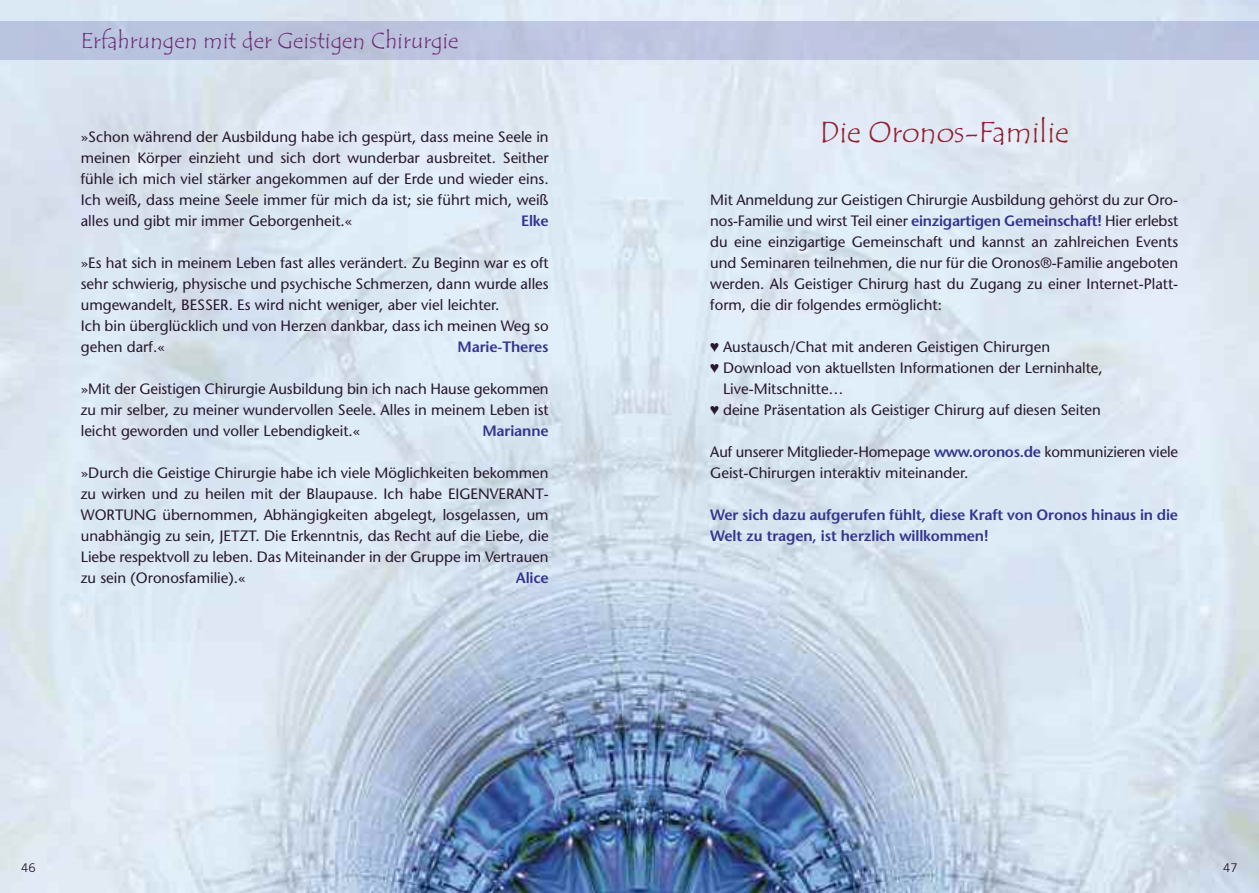
<style>
.page{position:relative;width:1259px;height:893px;background:#fff}
.page>*{position:absolute;margin:0;border:0;box-sizing:border-box;transform-origin:0 0}
.t1{font:30px "Tempus Sans ITC";color:#92202e}
.t2{font:22.5px "Tempus Sans ITC";color:#712b76}
.t3{font:15px/21px "Stone Sans";color:#27172e;text-align:justify}
.t4{font:600 15px/21px "Stone Sans";letter-spacing:-.01em;color:#33358f}
.t5{font:12px "Trade Gothic LT Std";color:#27172e}
.s1{font-weight:600;color:#33358f}
.s2{font-family:"Arial";font-style:italic}
</style>
<div class="page">
<img style="left:0;top:0;width:1259px;height:893px">
<div style="left:0;top:21px;width:1259px;height:39px;background:#bbc4df"></div>
<h2 class="t2" style="left:81px;top:33px;width:379px">Erfahrungen mit der Geistigen Chirurgie</h2>
<p class="t3" style="left:81px;top:128px;width:469px">»Schon während der Ausbildung habe ich gespürt, dass meine Seele in</p>
<p class="t3" style="left:81px;top:149px;width:469px">meinen Körper einzieht und sich dort wunderbar ausbreitet. Seither fühle ich mich viel stärker angekommen auf der Erde und wieder eins.<br>Ich weiß, dass meine Seele immer für mich da ist; sie führt mich, weiß alles und gibt mir immer Geborgenheit.«</p>
<p class="t4" style="left:521px;top:212px;width:29px">Elke</p>
<p class="t3" style="left:81px;top:254px;width:469px;text-align:left">»Es hat sich in meinem Leben fast alles verändert. Zu Beginn war es oft sehr schwierig, physische und psychische Schmerzen, dann wurde alles umgewandelt, BESSER. Es wird nicht weniger, aber viel leichter.<br>Ich bin überglücklich und von Herzen dankbar, dass ich meinen Weg so gehen darf.«</p>
<p class="t4" style="left:457px;top:338px;width:93px">Marie-Theres</p>
<p class="t3" style="left:81px;top:380px;width:469px">»Mit der Geistigen Chirurgie Ausbildung bin ich nach Hause gekommen zu mir selber, zu meiner wundervollen Seele. Alles in meinem Leben ist leicht geworden und voller Lebendigkeit.«</p>
<p class="t4" style="left:482px;top:422px;width:68px">Marianne</p>
<p class="t3" style="left:81px;top:464px;width:469px">»Durch die Geistige Chirurgie habe ich viele Möglichkeiten bekommen zu wirken und zu heilen mit der Blaupause. Ich habe EIGENVERANT-WORTUNG übernommen, Abhängigkeiten abgelegt, losgelassen, um unabhängig zu sein, JETZT. Die Erkenntnis, das Recht auf die Liebe, die Liebe respektvoll zu leben. Das Miteinander in der Gruppe im Vertrauen zu sein (Oronosfamilie).«</p>
<p class="t4" style="left:516px;top:569px;width:34px">Alice</p>
<p class="t5" style="left:21px;top:863px;width:16px">46</p>
<h1 class="t1" style="left:819px;top:122px;width:250px">Die Oronos-Familie</h1>
<p class="t3" style="left:710px;top:191px;width:469px">Mit Anmeldung zur Geistigen Chirurgie Ausbildung gehörst du zur Oro&shy;nos-Familie und wirst Teil einer <span class="s1">einzigartigen Gemeinschaft!</span> Hier erlebst du eine einzigartige Gemeinschaft und kannst an zahlreichen Events und Seminaren teilnehmen, die nur für die Oronos®-Familie angeboten werden. Als Geistiger Chirurg hast du Zugang zu einer Internet-Platt&shy;form, die dir folgendes ermöglicht:</p>
<p class="t3" style="left:710px;top:338px;width:341px"><span class="s2">♥</span> Austausch/Chat mit anderen Geistigen Chirurgen</p>
<p class="t3" style="left:710px;top:359px;width:394px"><span class="s2">♥</span> Download von aktuellsten Informationen der Lerninhalte,</p>
<p class="t3" style="left:723px;top:380px;width:122px">Live-Mitschnitte…</p>
<p class="t3" style="left:710px;top:401px;width:392px"><span class="s2">♥</span> deine Präsentation als Geistiger Chirurg auf diesen Seiten</p>
<p class="t3" style="left:710px;top:443px;width:469px">Auf unserer Mitglieder-Homepage <span class="s1">www.oronos.de</span> kommunizieren viele<br>Geist-Chirurgen interaktiv miteinander.</p>
<p class="t4" style="left:710px;top:506px;width:469px">Wer sich dazu aufgerufen fühlt, diese Kraft von Oronos hinaus in die<br>Welt zu tragen, ist herzlich willkommen!</p>
<p class="t5" style="left:1223px;top:863px;width:16px">47</p>
</div>
